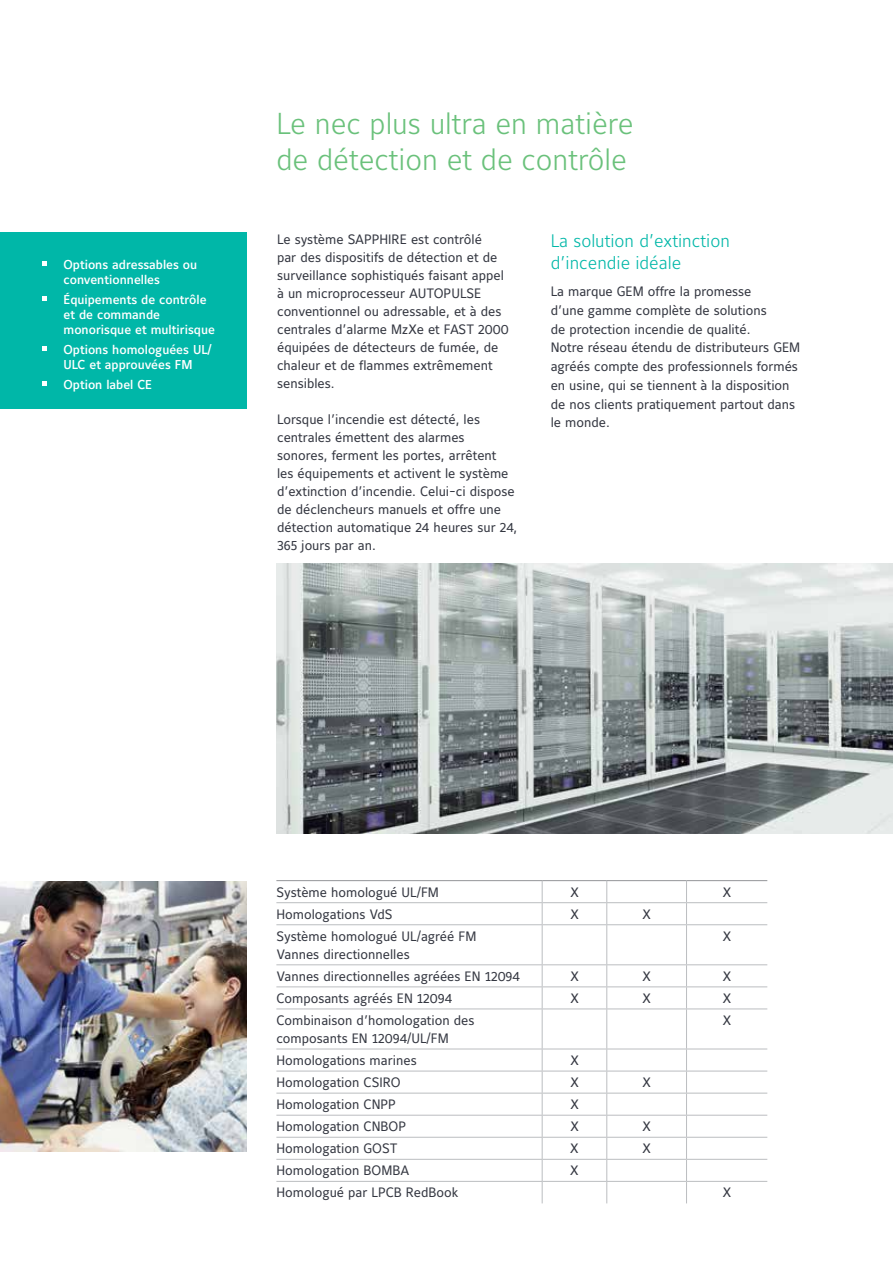
<style>
.page{position:relative;width:893px;height:1263px;background:#fff}
.page>*{position:absolute;margin:0;border:0;box-sizing:border-box;transform-origin:0 0}
.t1{font:300 30px/36px "Maurea Jci Lf ML";color:#6ac17b}
.t2{font:300 18px/21.6px "Maurea Jci Lf ML";color:#00b7a8}
.t3{font:13.5px/18px "Maurea Jci Lf ML";color:#343741}
.t4{font:500 12.75px/15.3px "Maurea Jci Lf ML";color:#fff}
</style>
<div class="page">
<div style="left:0;top:232px;width:247px;height:176px;background:#00b7a8"></div>
<svg style="left:43px;top:262px;width:4px;height:4px"></svg>
<svg style="left:43px;top:297px;width:4px;height:4px"></svg>
<svg style="left:43px;top:347px;width:4px;height:4px"></svg>
<svg style="left:43px;top:382px;width:4px;height:4px"></svg>
<img style="left:276px;top:563px;width:617px;height:270px">
<img style="left:0;top:881px;width:247px;height:270px">
<hr style="left:276px;top:880px;width:266px;height:1px;background:#939598">
<hr style="left:542px;top:880px;width:65px;height:1px;background:#939598">
<hr style="left:607px;top:880px;width:79px;height:1px;background:#939598">
<hr style="left:686px;top:880px;width:81px;height:1px;background:#939598">
<hr style="left:276px;top:902px;width:266px;height:1px;background:#bbbdc0">
<hr style="left:542px;top:902px;width:65px;height:1px;background:#bbbdc0">
<svg style="left:542px;top:881px;width:1px;height:43px"></svg>
<hr style="left:607px;top:902px;width:79px;height:1px;background:#bbbdc0">
<svg style="left:606px;top:881px;width:1px;height:43px"></svg>
<hr style="left:686px;top:902px;width:81px;height:1px;background:#bbbdc0">
<svg style="left:686px;top:881px;width:1px;height:43px"></svg>
<hr style="left:276px;top:924px;width:266px;height:1px;background:#bbbdc0">
<hr style="left:542px;top:924px;width:65px;height:1px;background:#bbbdc0">
<hr style="left:542px;top:925px;width:1px;height:39px;background:#bbbdc0">
<hr style="left:607px;top:924px;width:79px;height:1px;background:#bbbdc0">
<hr style="left:606px;top:925px;width:1px;height:39px;background:#bbbdc0">
<hr style="left:686px;top:924px;width:81px;height:1px;background:#bbbdc0">
<hr style="left:686px;top:925px;width:1px;height:39px;background:#bbbdc0">
<hr style="left:276px;top:964px;width:266px;height:1px;background:#bbbdc0">
<hr style="left:542px;top:964px;width:65px;height:1px;background:#bbbdc0">
<hr style="left:607px;top:964px;width:79px;height:1px;background:#bbbdc0">
<hr style="left:686px;top:964px;width:81px;height:1px;background:#bbbdc0">
<hr style="left:276px;top:986px;width:266px;height:1px;background:#bbbdc0">
<hr style="left:542px;top:986px;width:65px;height:1px;background:#bbbdc0">
<svg style="left:542px;top:965px;width:1px;height:43px"></svg>
<hr style="left:607px;top:986px;width:79px;height:1px;background:#bbbdc0">
<svg style="left:606px;top:965px;width:1px;height:43px"></svg>
<hr style="left:686px;top:986px;width:81px;height:1px;background:#bbbdc0">
<svg style="left:686px;top:965px;width:1px;height:43px"></svg>
<hr style="left:276px;top:1008px;width:266px;height:1px;background:#bbbdc0">
<hr style="left:542px;top:1008px;width:65px;height:1px;background:#bbbdc0">
<hr style="left:542px;top:1009px;width:1px;height:40px;background:#bbbdc0">
<hr style="left:607px;top:1008px;width:79px;height:1px;background:#bbbdc0">
<hr style="left:606px;top:1009px;width:1px;height:40px;background:#bbbdc0">
<hr style="left:686px;top:1008px;width:81px;height:1px;background:#bbbdc0">
<hr style="left:686px;top:1009px;width:1px;height:40px;background:#bbbdc0">
<hr style="left:276px;top:1049px;width:266px;height:1px;background:#bbbdc0">
<hr style="left:542px;top:1049px;width:65px;height:1px;background:#bbbdc0">
<hr style="left:607px;top:1049px;width:79px;height:1px;background:#bbbdc0">
<hr style="left:686px;top:1049px;width:81px;height:1px;background:#bbbdc0">
<hr style="left:276px;top:1071px;width:266px;height:1px;background:#bbbdc0">
<hr style="left:542px;top:1071px;width:65px;height:1px;background:#bbbdc0">
<hr style="left:607px;top:1071px;width:79px;height:1px;background:#bbbdc0">
<hr style="left:686px;top:1071px;width:81px;height:1px;background:#bbbdc0">
<hr style="left:276px;top:1093px;width:266px;height:1px;background:#bbbdc0">
<hr style="left:542px;top:1093px;width:65px;height:1px;background:#bbbdc0">
<hr style="left:607px;top:1093px;width:79px;height:1px;background:#bbbdc0">
<hr style="left:686px;top:1093px;width:81px;height:1px;background:#bbbdc0">
<hr style="left:276px;top:1115px;width:266px;height:1px;background:#bbbdc0">
<hr style="left:542px;top:1115px;width:65px;height:1px;background:#bbbdc0">
<hr style="left:607px;top:1115px;width:79px;height:1px;background:#bbbdc0">
<hr style="left:686px;top:1115px;width:81px;height:1px;background:#bbbdc0">
<hr style="left:276px;top:1137px;width:266px;height:1px;background:#bbbdc0">
<hr style="left:542px;top:1137px;width:65px;height:1px;background:#bbbdc0">
<hr style="left:607px;top:1137px;width:79px;height:1px;background:#bbbdc0">
<hr style="left:686px;top:1137px;width:81px;height:1px;background:#bbbdc0">
<hr style="left:276px;top:1159px;width:266px;height:1px;background:#bbbdc0">
<hr style="left:542px;top:1159px;width:65px;height:1px;background:#bbbdc0">
<hr style="left:607px;top:1159px;width:79px;height:1px;background:#bbbdc0">
<hr style="left:686px;top:1159px;width:81px;height:1px;background:#bbbdc0">
<hr style="left:276px;top:1181px;width:266px;height:1px;background:#bbbdc0">
<hr style="left:542px;top:1181px;width:65px;height:1px;background:#bbbdc0">
<svg style="left:542px;top:1049px;width:1px;height:154px"></svg>
<hr style="left:607px;top:1181px;width:79px;height:1px;background:#bbbdc0">
<svg style="left:606px;top:1049px;width:1px;height:154px"></svg>
<hr style="left:686px;top:1181px;width:81px;height:1px;background:#bbbdc0">
<svg style="left:686px;top:1049px;width:1px;height:154px"></svg>
<p class="t4" style="left:64px;top:257px;width:135px">Options adressables ou conventionnelles</p>
<p class="t4" style="left:64px;top:292px;width:153px">Équipements de contrôle et de commande monorisque et multirisque</p>
<p class="t4" style="left:64px;top:342px;width:150px">Options homologuées UL/<br>ULC et approuvées FM</p>
<p class="t4" style="left:64px;top:377px;width:90px">Option label CE</p>
<h1 class="t1" style="left:276px;top:105px;width:359px">Le nec plus ultra en matière de détection et de contrôle</h1>
<p class="t3" style="left:277px;top:230px;width:233px">Le système SAPPHIRE est contrôlé<br>par des dispositifs de détection et de surveillance sophistiqués faisant appel à un microprocesseur AUTOPULSE conventionnel ou adressable, et à des centrales d’alarme MzXe et FAST 2000 équipées de détecteurs de fumée, de chaleur et de flammes extrêmement sensibles.</p>
<p class="t3" style="left:277px;top:410px;width:242px">Lorsque l’incendie est détecté, les centrales émettent des alarmes sonores, ferment les portes, arrêtent<br>les équipements et activent le système d’extinction d’incendie. Celui-ci dispose de déclencheurs manuels et offre une détection automatique 24 heures sur 24, 365 jours par an.</p>
<h2 class="t2" style="left:551px;top:230px;width:181px">La solution d’extinction d’incendie idéale</h2>
<p class="t3" style="left:551px;top:282px;width:251px;line-height:18.8px">La marque GEM offre la promesse<br>d’une gamme complète de solutions<br>de protection incendie de qualité.<br>Notre réseau étendu de distributeurs GEM agréés compte des professionnels formés en usine, qui se tiennent à la disposition de nos clients pratiquement partout dans le monde.</p>
<p class="t3" style="left:276px;top:883px;width:164px">Système homologué UL/FM</p>
<p class="t3" style="left:570px;top:883px;width:10px">X</p>
<p class="t3" style="left:723px;top:883px;width:10px">X</p>
<p class="t3" style="left:276px;top:905px;width:118px">Homologations VdS</p>
<p class="t3" style="left:570px;top:905px;width:10px">X</p>
<p class="t3" style="left:642px;top:905px;width:10px">X</p>
<p class="t3" style="left:276px;top:927px;width:202px">Système homologué UL/agréé FM<br>Vannes directionnelles</p>
<p class="t3" style="left:723px;top:927px;width:10px">X</p>
<p class="t3" style="left:276px;top:967px;width:245px">Vannes directionnelles agréées EN 12094</p>
<p class="t3" style="left:570px;top:967px;width:10px">X</p>
<p class="t3" style="left:642px;top:967px;width:10px">X</p>
<p class="t3" style="left:723px;top:967px;width:10px">X</p>
<p class="t3" style="left:276px;top:989px;width:177px">Composants agréés EN 12094</p>
<p class="t3" style="left:570px;top:989px;width:10px">X</p>
<p class="t3" style="left:642px;top:989px;width:10px">X</p>
<p class="t3" style="left:723px;top:989px;width:10px">X</p>
<p class="t3" style="left:276px;top:1011px;width:200px">Combinaison d’homologation des composants EN 12094/UL/FM</p>
<p class="t3" style="left:723px;top:1011px;width:10px">X</p>
<p class="t3" style="left:276px;top:1051px;width:142px">Homologations marines</p>
<p class="t3" style="left:570px;top:1051px;width:10px">X</p>
<p class="t3" style="left:276px;top:1073px;width:126px">Homologation CSIRO</p>
<p class="t3" style="left:570px;top:1073px;width:10px">X</p>
<p class="t3" style="left:642px;top:1073px;width:10px">X</p>
<p class="t3" style="left:276px;top:1095px;width:121px">Homologation CNPP</p>
<p class="t3" style="left:570px;top:1095px;width:10px">X</p>
<p class="t3" style="left:276px;top:1117px;width:131px">Homologation CNBOP</p>
<p class="t3" style="left:570px;top:1117px;width:10px">X</p>
<p class="t3" style="left:642px;top:1117px;width:10px">X</p>
<p class="t3" style="left:276px;top:1139px;width:123px">Homologation GOST</p>
<p class="t3" style="left:570px;top:1139px;width:10px">X</p>
<p class="t3" style="left:642px;top:1139px;width:10px">X</p>
<p class="t3" style="left:276px;top:1162px;width:134px">Homologation BOMBA</p>
<p class="t3" style="left:570px;top:1162px;width:10px">X</p>
<p class="t3" style="left:276px;top:1184px;width:184px">Homologué par LPCB RedBook</p>
<p class="t3" style="left:723px;top:1184px;width:10px">X</p>
</div>
